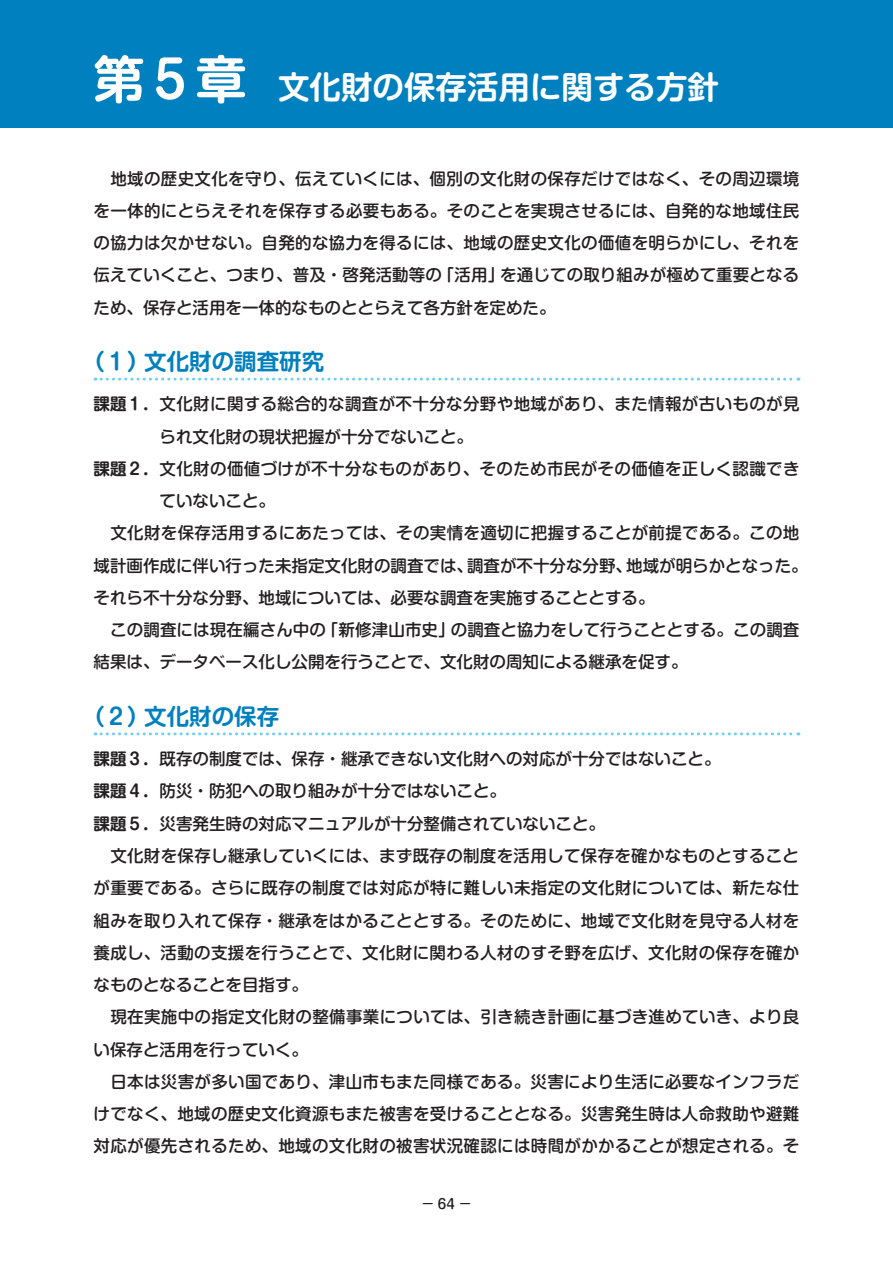
<style>
.page{position:relative;width:893px;height:1263px;background:#fff}
.page>*{position:absolute;margin:0;border:0;box-sizing:border-box;transform-origin:0 0}
.t1{font:700 31.5px "Shin M Go Pro De";color:#fff}
.t2{font:700 22.5px "Shin M Go Pro De";color:#0080be}
.t3{font:500 16.5px/32.2px "Shin M Go Pro";letter-spacing:.02em;color:#231f20;text-align:justify}
.t4{font:500 16.5px "Shin M Go Pro";color:#231f20}
.t5{font:500 13.5px "Shin M Go Pro";color:#231f20}
.s1{font-size:51px}
.s2{font-family:"Shin M Go Pro De";font-weight:700}
</style>
<div class="page">
<div style="left:0;top:0;width:893px;height:128px;background:#0080be"></div>
<svg style="left:95px;top:378px;width:704px;height:3px"></svg>
<svg style="left:95px;top:732px;width:704px;height:3px"></svg>
<h1 class="t1" style="left:94px;top:61px;width:627px"><span class="s1">第５章</span>　文化財の保存活用に関する方針</h1>
<p class="t3" style="left:94px;top:160px;width:707px">　地域の歴史文化を守り、伝えていくには、個別の文化財の保存だけではなく、その周辺環境を一体的にとらえそれを保存する必要もある。そのことを実現させるには、自発的な地域住民の協力は欠かせない。自発的な協力を得るには、地域の歴史文化の価値を明らかにし、それを伝えていくこと、つまり、普及・啓発活動等の「活用」を通じての取り組みが極めて重要となるため、保存と活用を一体的なものととらえて各方針を定めた。</p>
<h2 class="t2" style="left:82px;top:343px;width:243px">（１）文化財の調査研究</h2>
<p class="t3" style="left:94px;top:386px;width:708px"><span class="s2">課題１．</span>文化財に関する総合的な調査が不十分な分野や地域があり、また情報が古いものが見</p>
<p class="t4" style="left:160px;top:423px;width:315px">られ文化財の現状把握が十分でないこと。</p>
<p class="t3" style="left:94px;top:451px;width:708px"><span class="s2">課題２．</span>文化財の価値づけが不十分なものがあり、そのため市民がその価値を正しく認識でき</p>
<p class="t3" style="left:160px;top:483px;width:117px">ていないこと。</p>
<p class="t3" style="left:94px;top:515px;width:707px">　文化財を保存活用するにあたっては、その実情を適切に把握することが前提である。この地</p>
<p class="t4" style="left:94px;top:552px;width:716px">域計画作成に伴い行った未指定文化財の調査では、調査が不十分な分野、地域が明らかとなった。</p>
<p class="t4" style="left:94px;top:584px;width:563px">それら不十分な分野、地域については、必要な調査を実施することとする。</p>
<p class="t3" style="left:94px;top:612px;width:707px">　この調査には現在編さん中の「新修津山市史」の調査と協力をして行うこととする。この調査</p>
<p class="t4" style="left:94px;top:649px;width:596px">結果は、データベース化し公開を行うことで、文化財の周知による継承を促す。</p>
<h2 class="t2" style="left:82px;top:698px;width:198px">（２）文化財の保存</h2>
<p class="t3" style="left:94px;top:741px;width:707px;text-align:left"><span class="s2">課題３．</span>既存の制度では、保存・継承できない文化財への対応が十分ではないこと。<br><span class="s2">課題４．</span>防災・防犯への取り組みが十分ではないこと。<br><span class="s2">課題５．</span>災害発生時の対応マニュアルが十分整備されていないこと。<br>　文化財を保存し継承していくには、まず既存の制度を活用して保存を確かなものとすることが重要である。さらに既存の制度では対応が特に難しい未指定の文化財については、新たな仕組みを取り入れて保存・継承をはかることとする。そのために、地域で文化財を見守る人材を養成し、活動の支援を行うことで、文化財に関わる人材のすそ野を広げ、文化財の保存を確かなものとなることを目指す。<br>　現在実施中の指定文化財の整備事業については、引き続き計画に基づき進めていき、より良い保存と活用を行っていく。<br>　日本は災害が多い国であり、津山市もまた同様である。災害により生活に必要なインフラだけでなく、地域の歴史文化資源もまた被害を受けることとなる。災害発生時は人命救助や避難対応が優先されるため、地域の文化財の被害状況確認には時間がかかることが想定される。そ</p>
<p class="t5" style="left:421px;top:1193px;width:52px">−64−</p>
</div>
